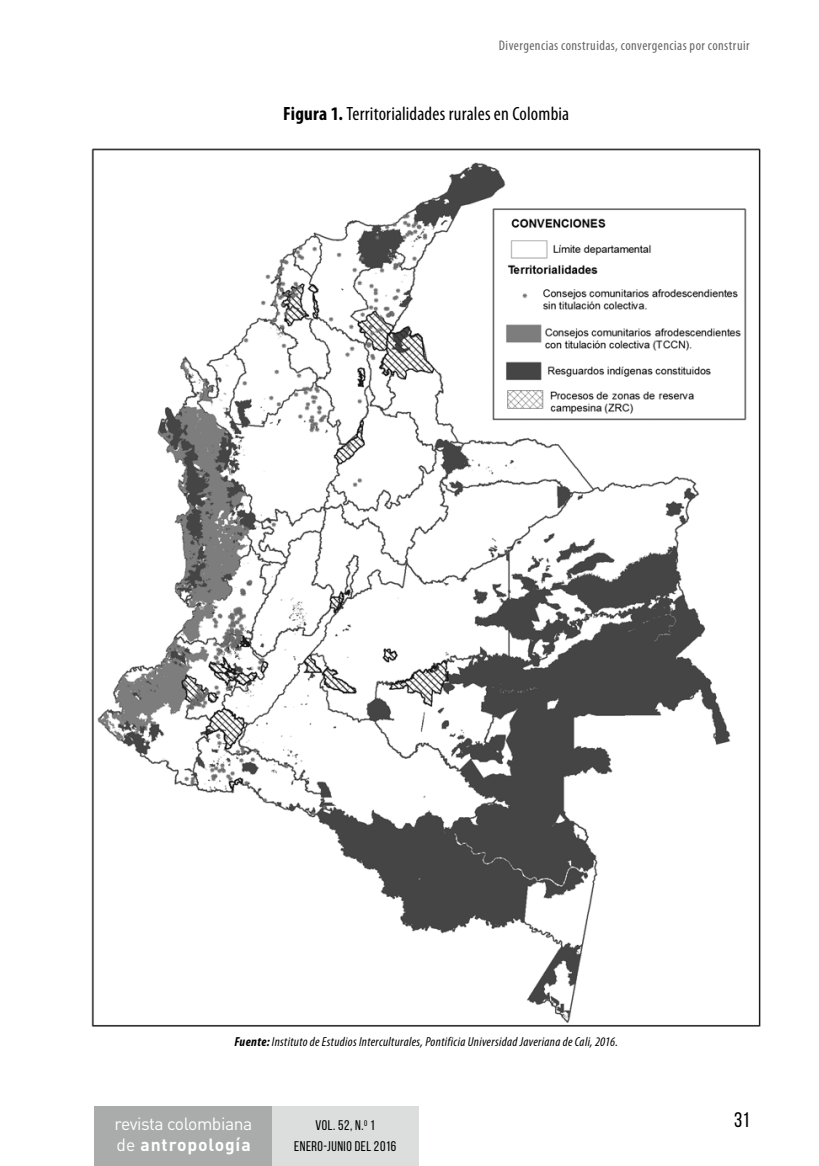
<style>
.page{position:relative;width:819px;height:1166px;background:#fff}
.page>*{position:absolute;margin:0;border:0;box-sizing:border-box;transform-origin:0 0}
.t1{font:21px "Bebas Neue";color:#000}
.t2{font:condensed 19.25px "Myriad Pro";letter-spacing:.01em;color:#000}
.t3{font:17.5px/21px "DIN Pro";letter-spacing:-.025em;color:#fff}
.t4{font:condensed 14px "Myriad Pro";letter-spacing:.03em;color:#666464}
.t5{font:14px "Bebas Neue";letter-spacing:.04em;color:#000}
.t6{font:italic condensed 13.12px "Myriad Pro";letter-spacing:.025em;color:#000}
.s1{font-weight:700}
</style>
<div class="page">
<div style="left:272px;top:1106px;width:146px;height:60px;background:#dcdddd"></div>
<div style="left:94px;top:1106px;width:178px;height:60px;background:#aaabab"></div>
<img style="left:91px;top:148px;width:670px;height:879px">
<p class="t4" style="left:499px;top:37px;width:252px">Divergencias construidas, convergencias por construir</p>
<h2 class="t2" style="left:283px;top:102px;width:287px"><span class="s1">Figura 1.</span> Territorialidades rurales en Colombia</h2>
<p class="t6" style="left:234px;top:1033px;width:385px"><span class="s1">Fuente:</span> Instituto de Estudios Interculturales, Pontificia Universidad Javeriana de Cali, 2016.</p>
<h3 class="t3" style="left:115px;top:1112px;width:139px">revista colombiana de <span class="s1">antropología</span></h3>
<p class="t5" style="left:315px;top:1118px;width:61px">Vol. 52, N.<sup>0</sup> 1</p>
<p class="t5" style="left:294px;top:1139px;width:103px">ENERO-JUNIO DEl 2016</p>
<h1 class="t1" style="left:734px;top:1108px;width:17px">31</h1>
</div>
